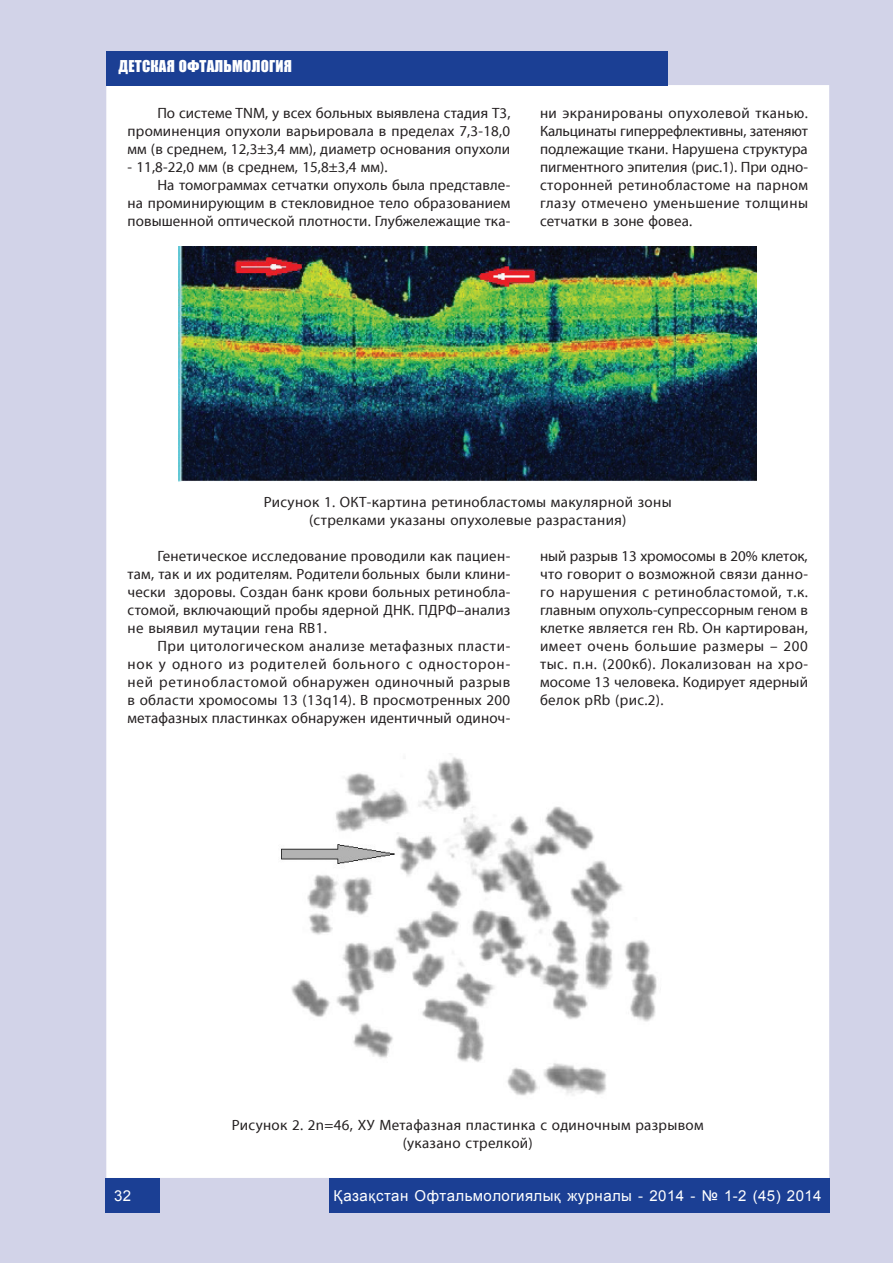
<style>
.page{position:relative;width:893px;height:1263px;background:#fff}
.page>*{position:absolute;margin:0;border:0;box-sizing:border-box;transform-origin:0 0}
.Основной_текст{font:15px/18px "SM Myriad Pro Regular";letter-spacing:.01em;color:#231f20;text-align:justify}
.Текст_над_таблицей{font:15px "SM Myriad Pro Regular";letter-spacing:.02em;color:#231f20}
.t1{font:15px "Arial";letter-spacing:.03em;color:#fff}
.Основной_текст-2{font:15px "Impact";letter-spacing:.02em;color:#fff}
</style>
<div class="page">
<div style="left:0;top:0;width:893px;height:85px;background:#d2d3e8"></div>
<div style="left:0;top:1178px;width:893px;height:85px;background:#d2d3e8;border:2px solid #d2d3e8"></div>
<div style="left:829px;top:0;width:64px;height:1263px;background:#d2d3e8"></div>
<div style="left:0;top:0;width:106px;height:1263px;background:#d2d3e8"></div>
<div style="left:329px;top:1179px;width:500px;height:34px;background:#1b3f94"></div>
<div style="left:106px;top:1179px;width:54px;height:34px;background:#1b3f94"></div>
<div style="left:106px;top:51px;width:562px;height:34px;background:#1b3f94"></div>
<img style="left:179px;top:247px;width:578px;height:235px">
<img style="left:281px;top:757px;width:376px;height:339px">
<p class="Основной_текст-2" style="left:118px;top:54px;width:175px">ДЕТСКАЯ ОФТАЛЬМОЛОГИЯ</p>
<p class="Основной_текст" style="left:128px;top:103px;width:384px;text-indent:30px">По системе TNM, у всех больных выявлена стадия Т3, проминенция опухоли варьировала в пределах 7,3-18,0 мм (в среднем, 12,3±3,4 мм), диаметр основания опухоли</p>
<p class="Основной_текст" style="left:128px;top:157px;width:262px">- 11,8-22,0 мм (в среднем, 15,8±3,4 мм).</p>
<p class="Основной_текст" style="left:128px;top:175px;width:384px;text-indent:30px">На томограммах сетчатки опухоль была представле&shy;на проминирующим в стекловидное тело образованием повышенной оптической плотности. Глубжележащие тка-</p>
<p class="Основной_текст" style="left:540px;top:103px;width:269px">ни экранированы опухолевой тканью.<br>Кальцинаты гиперрефлективны, затеняют подлежащие ткани. Нарушена структура пигментного эпителия (рис.1). При одно&shy;сторонней ретинобластоме на парном глазу отмечено уменьшение толщины сетчатки в зоне фовеа.</p>
<p class="Текст_над_таблицей" style="left:264px;top:492px;width:409px">Рисунок 1. ОКТ-картина ретинобластомы макулярной зоны</p>
<p class="Текст_над_таблицей" style="left:309px;top:510px;width:319px">(стрелками указаны опухолевые разрастания)</p>
<p class="Основной_текст" style="left:128px;top:547px;width:384px;text-indent:30px">Генетическое исследование проводили как пациен&shy;там, так и их родителям. Родители больных были клини&shy;чески здоровы. Создан банк крови больных ретинобла&shy;стомой, включающий пробы ядерной ДНК. ПДРФ–анализ не выявил мутации гена RB1.</p>
<p class="Основной_текст" style="left:128px;top:637px;width:384px;text-indent:30px">При цитологическом анализе метафазных пласти&shy;нок у одного из родителей больного с односторон&shy;ней ретинобластомой обнаружен одиночный разрыв в области хромосомы 13 (13q14). В просмотренных 200 метафазных пластинках обнаружен идентичный одиноч-</p>
<p class="Основной_текст" style="left:540px;top:547px;width:269px">ный разрыв 13 хромосомы в 20% клеток, что говорит о возможной связи данно&shy;го нарушения с ретинобластомой, т.к. главным опухоль-супрессорным геном в клетке является ген Rb. Он картирован, имеет очень большие размеры – 200 тыс. п.н. (200кб). Локализован на хро&shy;мосоме 13 человека. Кодирует ядерный белок pRb (рис.2).</p>
<p class="Текст_над_таблицей" style="left:232px;top:1115px;width:473px">Рисунок 2. 2n=46, ХУ Метафазная пластинка с одиночным разрывом</p>
<p class="Текст_над_таблицей" style="left:403px;top:1133px;width:132px">(указано стрелкой)</p>
<p class="t1" style="left:114px;top:1186px;width:19px">32</p>
<p class="t1" style="left:333px;top:1186px;width:490px">Қазақстан Офтальмологиялық журналы - 2014 - № 1-2 (45) 2014</p>
</div>
